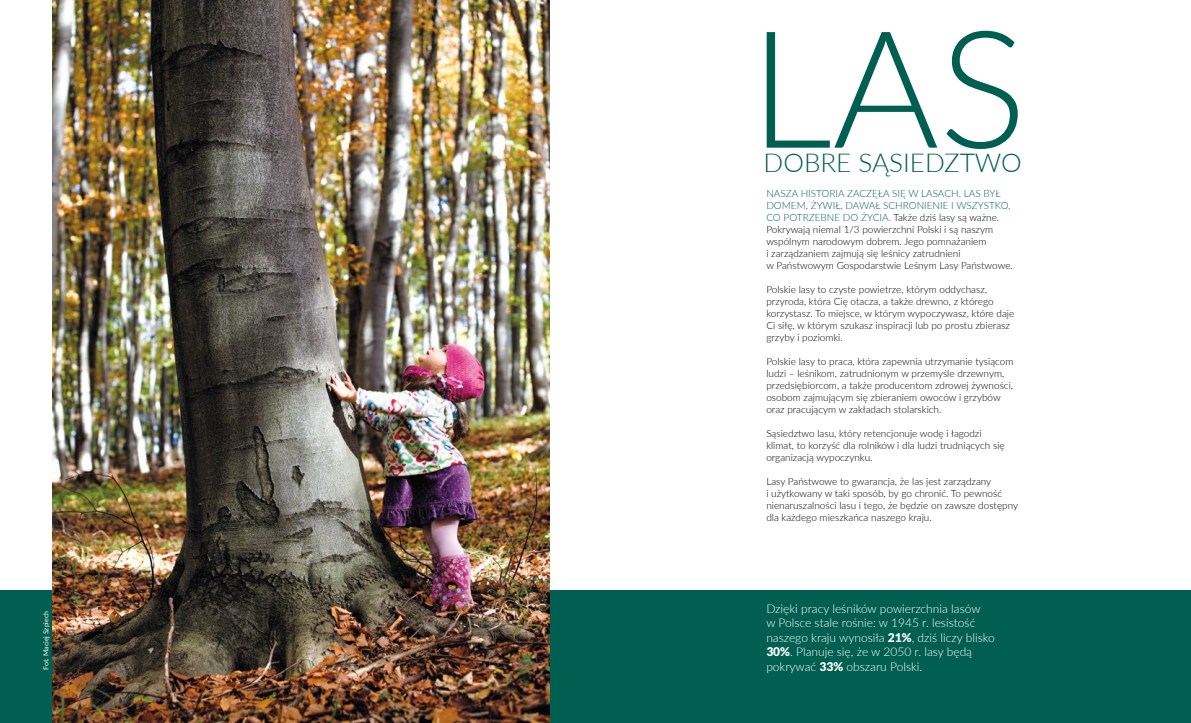
<style>
.page{position:relative;width:1191px;height:723px;background:#fff}
.page>*{position:absolute;margin:0;border:0;box-sizing:border-box;transform-origin:0 0}
.t1{font:300 163.3px "Lato";color:#005f50}
.t2{font:300 26px "Lato";color:#005f50}
.t3{font:300 12px/14.4px "Lato";color:#fff}
.t4{font:300 10px/12px "Lato";color:#000}
.t5{font:7px "Lato";color:#fff}
.s1{color:#005f50}
.s2{font-weight:900}
</style>
<div class="page">
<div style="left:0;top:590px;width:1191px;height:133px;background:#005f50"></div>
<img style="left:52px;top:0;width:497px;height:723px">
<p class="t5" style="left:41px;top:670px;width:60px;rotate:-90deg">Fot. Maciej Szpiech</p>
<h1 class="t1" style="left:749px;top:-25px;width:279px">LAS</h1>
<h2 class="t2" style="left:763px;top:145px;width:260px">DOBRE SĄSIEDZTWO</h2>
<p class="t4" style="left:766px;top:187px;width:248px"><span class="s1">NASZA HISTORIA ZACZĘŁA SIĘ W LASACH. LAS BYŁ DOMEM, ŻYWIŁ, DAWAŁ SCHRONIENIE I WSZYSTKO, CO POTRZEBNE DO ŻYCIA.</span> Także dziś lasy są ważne.<br>Pokrywają niemal 1/3 powierzchni Polski i są naszym wspólnym narodowym dobrem. Jego pomnażaniem<br>i zarządzaniem zajmują się leśnicy zatrudnieni<br>w Państwowym Gospodarstwie Leśnym Lasy Państwowe.</p>
<p class="t4" style="left:766px;top:283px;width:249px">Polskie lasy to czyste powietrze, którym oddychasz, przyroda, która Cię otacza, a także drewno, z którego korzystasz. To miejsce, w którym wypoczywasz, które daje Ci siłę, w którym szukasz inspiracji lub po prostu zbierasz grzyby i poziomki.</p>
<p class="t4" style="left:766px;top:355px;width:249px">Polskie lasy to praca, która zapewnia utrzymanie tysiącom ludzi – leśnikom, zatrudnionym w przemyśle drzewnym, przedsiębiorcom, a także producentom zdrowej żywności, osobom zajmującym się zbieraniem owoców i grzybów oraz pracującym w zakładach stolarskich.</p>
<p class="t4" style="left:766px;top:427px;width:240px">Sąsiedztwo lasu, który retencjonuje wodę i łagodzi klimat, to korzyść dla rolników i dla ludzi trudniących się organizacją wypoczynku.</p>
<p class="t4" style="left:766px;top:475px;width:253px">Lasy Państwowe to gwarancja, że las jest zarządzany<br>i użytkowany w taki sposób, by go chronić. To pewność nienaruszalności lasu i tego, że będzie on zawsze dostępny dla każdego mieszkańca naszego kraju.</p>
<p class="t3" style="left:766px;top:601px;width:230px">Dzięki pracy leśników powierzchnia lasów<br>w Polsce stale rośnie: w 1945 r. lesistość naszego kraju wynosiła <span class="s2">21%</span>, dziś liczy blisko <span class="s2">30%</span>. Planuje się, że w 2050 r. lasy będą</p>
<p class="t3" style="left:766px;top:659px;width:157px">pokrywać <span class="s2">33%</span> obszaru Polski.</p>
</div>
